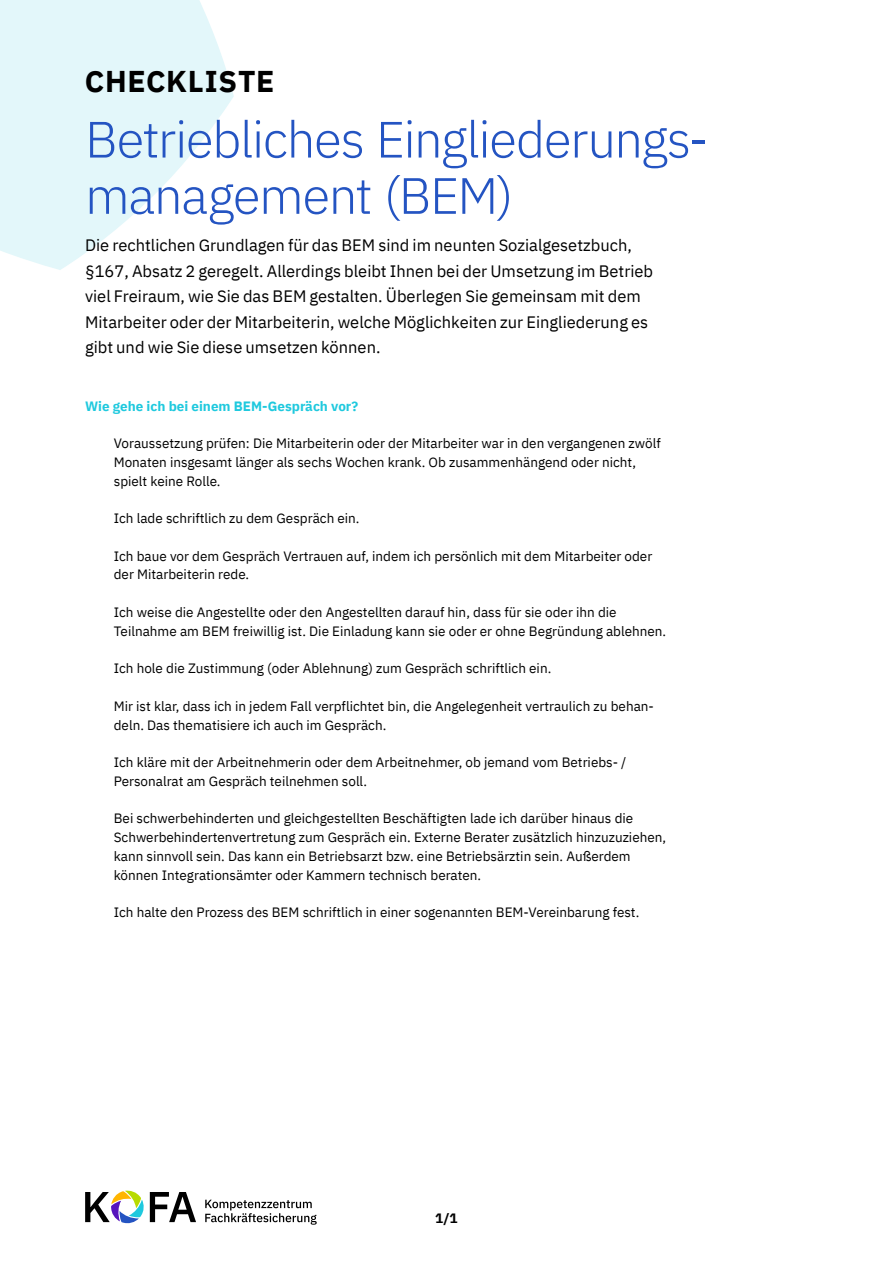
<style>
.page{position:relative;width:893px;height:1263px;background:#fff}
.page>*{position:absolute;margin:0;border:0;box-sizing:border-box;transform-origin:0 0}
.t1{font:300 51px/56.2px "IBM Plex Sans";letter-spacing:-.03em;color:#2454c2}
.t2{font:700 30px "IBM Plex Sans";letter-spacing:.025em;color:#000}
.t3{font:16.5px/25.5px "IBM Plex Sans";color:#000}
.t4{font:13.5px/18.8px "IBM Plex Sans";color:#000}
.t5{font:700 13.5px "IBM Plex Sans";color:#1fc9de}
.t6{font:700 13.5px "IBM Plex Sans";color:#000}
</style>
<div class="page">
<svg style="left:0;top:0;width:234px;height:270px;fill:#e3f7fa"></svg>
<svg style="left:85px;top:1190px;width:111px;height:34px"></svg>
<svg style="left:205px;top:1200px;width:112px;height:25px"></svg>
<h2 class="t2" style="left:85px;top:57px;width:191px">CHECKLISTE</h2>
<h1 class="t1" style="left:85px;top:107px;width:625px">Betriebliches Eingliederungs&shy;management (BEM)</h1>
<p class="t3" style="left:85px;top:231px;width:570px">Die rechtlichen Grundlagen für das BEM sind im neunten Sozialgesetzbuch, §167, Absatz 2 geregelt. Allerdings bleibt Ihnen bei der Umsetzung im Betrieb viel Freiraum, wie Sie das BEM gestalten. Überlegen Sie gemeinsam mit dem Mitarbeiter oder der Mitarbeiterin, welche Möglichkeiten zur Eingliederung es gibt und wie Sie diese umsetzen können.</p>
<p class="t5" style="left:85px;top:395px;width:275px">Wie gehe ich bei einem BEM-Gespräch vor?</p>
<p class="t4" style="left:114px;top:433px;width:548px">Voraussetzung prüfen: Die Mitarbeiterin oder der Mitarbeiter war in den vergangenen zwölf<br>Monaten insgesamt länger als sechs Wochen krank. Ob zusammenhängend oder nicht, spielt keine Rolle.</p>
<p class="t4" style="left:114px;top:508px;width:247px">Ich lade schriftlich zu dem Gespräch ein.</p>
<p class="t4" style="left:114px;top:545px;width:540px">Ich baue vor dem Gespräch Vertrauen auf, indem ich persönlich mit dem Mitarbeiter oder der Mitarbeiterin rede.</p>
<p class="t4" style="left:114px;top:602px;width:554px">Ich weise die Angestellte oder den Angestellten darauf hin, dass für sie oder ihn die<br>Teilnahme am BEM freiwillig ist. Die Einladung kann sie oder er ohne Begründung ablehnen.</p>
<p class="t4" style="left:114px;top:658px;width:439px">Ich hole die Zustimmung (oder Ablehnung) zum Gespräch schriftlich ein.</p>
<p class="t4" style="left:114px;top:695px;width:542px">Mir ist klar, dass ich in jedem Fall verpflichtet bin, die Angelegenheit vertraulich zu behan&shy;deln. Das thematisiere ich auch im Gespräch.</p>
<p class="t4" style="left:114px;top:752px;width:514px">Ich kläre mit der Arbeitnehmerin oder dem Arbeitnehmer, ob jemand vom Betriebs- /<br>Personalrat am Gespräch teilnehmen soll.</p>
<p class="t4" style="left:114px;top:808px;width:554px">Bei schwerbehinderten und gleichgestellten Beschäftigten lade ich darüber hinaus die Schwerbehindertenvertretung zum Gespräch ein. Externe Berater zusätzlich hinzuzuziehen, kann sinnvoll sein. Das kann ein Betriebsarzt bzw. eine Betriebsärztin sein. Außerdem können Integrationsämter oder Kammern technisch beraten.</p>
<p class="t4" style="left:114px;top:902px;width:527px">Ich halte den Prozess des BEM schriftlich in einer sogenannten BEM-Vereinbarung fest.</p>
<p class="t6" style="left:435px;top:1207px;width:24px">1/1</p>
</div>
